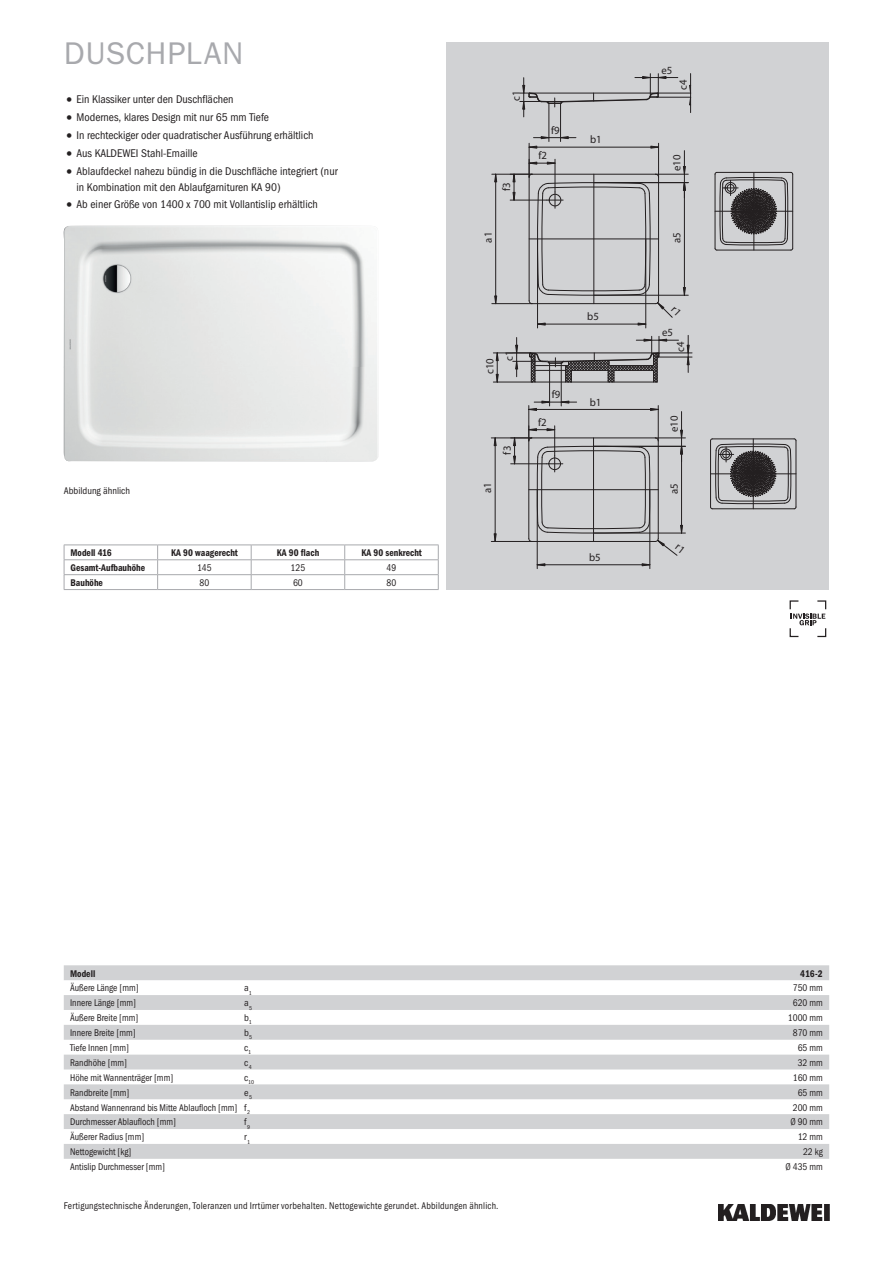
<style>
.page{position:relative;width:893px;height:1263px;background:#fff}
.page>*{position:absolute;margin:0;border:0;box-sizing:border-box;transform-origin:0 0}
.t1{font:31.5px "Franklin Gothic ITC";letter-spacing:.025em;color:#a8a9ad}
.t2{font:11.25px/15.8px "Franklin Gothic Cond ITC";color:#231f20}
.t3{font:10.95px "Myriad Pro";color:#231f20}
.t4{font:9.75px "Franklin Gothic Cond ITC";color:#231f20;scale:.95 1}
.t5{font:9.75px "Franklin Gothic Cond ITC";letter-spacing:.025em;color:#231f20;scale:.95 1}
.t6{font:600 9.75px "Franklin Gothic Cond ITC";color:#231f20;scale:.95 1}
.t7{font:9.75px "Franklin Gothic Cond ITC";color:#231f20}
.t8{font:5.7px "Franklin Gothic Cond ITC";color:#231f20}
.s1{font-size:15.75px}
</style>
<div class="page">
<img style="left:719px;top:1204px;width:110px;height:16px">
<div style="left:446px;top:43px;width:383px;height:547px;background:#d1d2d4"></div>
<svg style="left:715px;top:172px;width:78px;height:79px"></svg>
<svg style="left:710px;top:438px;width:87px;height:71px"></svg>
<div style="left:722px;top:451px;width:8px;height:7px;border:1px dashed #231f20;border-radius:50%"></div>
<img style="left:64px;top:225px;width:314px;height:236px">
<svg style="left:64px;top:965px;width:765px;height:194px;fill:#d1d2d4"></svg>
<hr style="left:64px;top:545px;width:94px;height:1px;background:#a8a9ad">
<hr style="left:158px;top:545px;width:93px;height:1px;background:#a8a9ad">
<hr style="left:251px;top:545px;width:94px;height:1px;background:#a8a9ad">
<hr style="left:345px;top:545px;width:94px;height:1px;background:#a8a9ad">
<hr style="left:64px;top:559px;width:94px;height:1px;background:#a8a9ad">
<hr style="left:158px;top:559px;width:93px;height:1px;background:#a8a9ad">
<hr style="left:251px;top:559px;width:94px;height:1px;background:#a8a9ad">
<hr style="left:345px;top:559px;width:94px;height:1px;background:#a8a9ad">
<hr style="left:64px;top:574px;width:94px;height:1px;background:#a8a9ad">
<svg style="left:64px;top:545px;width:1px;height:44px"></svg>
<hr style="left:64px;top:589px;width:94px;height:1px;background:#a8a9ad">
<hr style="left:158px;top:574px;width:93px;height:1px;background:#a8a9ad">
<svg style="left:157px;top:545px;width:1px;height:44px"></svg>
<hr style="left:158px;top:589px;width:93px;height:1px;background:#a8a9ad">
<hr style="left:251px;top:574px;width:94px;height:1px;background:#a8a9ad">
<svg style="left:251px;top:545px;width:1px;height:44px"></svg>
<hr style="left:251px;top:589px;width:94px;height:1px;background:#a8a9ad">
<hr style="left:345px;top:574px;width:94px;height:1px;background:#a8a9ad">
<svg style="left:344px;top:545px;width:1px;height:44px"></svg>
<svg style="left:438px;top:545px;width:1px;height:44px"></svg>
<hr style="left:345px;top:589px;width:94px;height:1px;background:#a8a9ad">
<svg style="left:789px;top:600px;width:38px;height:38px"></svg>
<svg style="left:491px;top:335px;width:201px;height:234px"></svg>
<svg style="left:492px;top:74px;width:199px;height:254px"></svg>
<h1 class="t1" style="left:64px;top:34px;width:181px">DUSCHPLAN</h1>
<p class="t2" style="left:64px;top:92px;width:171px"><span class="s1">•</span> Ein Klassiker unter den Duschflächen</p>
<p class="t2" style="left:64px;top:110px;width:207px"><span class="s1">•</span> Modernes, klares Design mit nur 65 mm Tiefe</p>
<p class="t2" style="left:64px;top:127px;width:251px"><span class="s1">•</span> In rechteckiger oder quadratischer Ausführung erhältlich</p>
<p class="t2" style="left:64px;top:145px;width:135px"><span class="s1">•</span> Aus KALDEWEI Stahl-Emaille</p>
<p class="t2" style="left:77px;top:163px;width:263px;text-indent:-13px"><span class="s1">•</span> Ablaufdeckel nahezu bündig in die Duschfläche integriert (nur in Kombination mit den Ablaufgarnituren KA 90)</p>
<p class="t2" style="left:64px;top:197px;width:256px"><span class="s1">•</span> Ab einer Größe von 1400 x 700 mit Vollantislip erhältlich</p>
<p class="t7" style="left:64px;top:485px;width:68px">Abbildung ähnlich</p>
<p class="t6" style="left:70px;top:547px;width:45px">Modell 416</p>
<p class="t6" style="left:171px;top:547px;width:72px">KA 90 waagerecht</p>
<p class="t6" style="left:277px;top:547px;width:46px">KA 90 flach</p>
<p class="t6" style="left:361px;top:547px;width:65px">KA 90 senkrecht</p>
<p class="t6" style="left:70px;top:562px;width:80px">Gesamt-Aufbauhöhe</p>
<p class="t4" style="left:197px;top:562px;width:17px">145</p>
<p class="t4" style="left:291px;top:562px;width:17px">125</p>
<p class="t4" style="left:387px;top:562px;width:12px">49</p>
<p class="t6" style="left:70px;top:577px;width:36px">Bauhöhe</p>
<p class="t4" style="left:200px;top:577px;width:12px">80</p>
<p class="t4" style="left:293px;top:577px;width:12px">60</p>
<p class="t4" style="left:387px;top:577px;width:12px">80</p>
<p class="t3" style="left:661px;top:63px;width:12px">e5</p>
<p class="t3" style="left:676px;top:90px;width:12px;rotate:-90deg">c4</p>
<p class="t3" style="left:509px;top:101px;width:12px;rotate:-90deg">c1</p>
<p class="t3" style="left:551px;top:123px;width:10px">f9</p>
<p class="t3" style="left:590px;top:133px;width:13px">b1</p>
<p class="t3" style="left:538px;top:149px;width:10px">f2</p>
<p class="t3" style="left:670px;top:171px;width:18px;rotate:-90deg">e10</p>
<p class="t3" style="left:500px;top:191px;width:10px;rotate:-90deg">f3</p>
<p class="t3" style="left:481px;top:243px;width:12px;rotate:-90deg">a1</p>
<p class="t3" style="left:670px;top:243px;width:12px;rotate:-90deg">a5</p>
<p class="t3" style="left:587px;top:310px;width:13px">b5</p>
<p class="t3" style="left:662px;top:326px;width:12px">e5</p>
<p class="t3" style="left:483px;top:374px;width:17px;rotate:-90deg">c10</p>
<p class="t3" style="left:502px;top:361px;width:12px;rotate:-90deg">c1</p>
<p class="t3" style="left:674px;top:352px;width:12px;rotate:-90deg">c4</p>
<p class="t3" style="left:552px;top:388px;width:10px">f9</p>
<p class="t3" style="left:590px;top:395px;width:13px">b1</p>
<p class="t3" style="left:538px;top:415px;width:10px">f2</p>
<p class="t3" style="left:667px;top:432px;width:18px;rotate:-90deg">e10</p>
<p class="t3" style="left:500px;top:454px;width:10px;rotate:-90deg">f3</p>
<p class="t3" style="left:481px;top:493px;width:12px;rotate:-90deg">a1</p>
<p class="t3" style="left:667px;top:494px;width:12px;rotate:-90deg">a5</p>
<p class="t3" style="left:589px;top:550px;width:13px">b5</p>
<p class="t6" style="left:70px;top:967px;width:28px">Modell</p>
<p class="t6" style="left:800px;top:967px;width:25px">416-2</p>
<p class="t4" style="left:70px;top:982px;width:74px">Äußere Länge [mm]</p>
<p class="t7" style="left:244px;top:982px;width:9px">a<sub>1</sub></p>
<p class="t4" style="left:793px;top:982px;width:33px">750 mm</p>
<p class="t4" style="left:70px;top:997px;width:71px">Innere Länge [mm]</p>
<p class="t7" style="left:244px;top:997px;width:9px">a<sub>5</sub></p>
<p class="t4" style="left:793px;top:997px;width:33px">620 mm</p>
<p class="t4" style="left:70px;top:1012px;width:73px">Äußere Breite [mm]</p>
<p class="t7" style="left:244px;top:1012px;width:9px">b<sub>1</sub></p>
<p class="t4" style="left:788px;top:1012px;width:38px">1000 mm</p>
<p class="t4" style="left:70px;top:1027px;width:71px">Innere Breite [mm]</p>
<p class="t7" style="left:244px;top:1027px;width:9px">b<sub>5</sub></p>
<p class="t4" style="left:793px;top:1027px;width:33px">870 mm</p>
<p class="t4" style="left:70px;top:1042px;width:64px">Tiefe Innen [mm]</p>
<p class="t7" style="left:244px;top:1042px;width:8px">c<sub>1</sub></p>
<p class="t4" style="left:798px;top:1042px;width:28px">65 mm</p>
<p class="t4" style="left:70px;top:1057px;width:61px">Randhöhe [mm]</p>
<p class="t7" style="left:244px;top:1057px;width:9px">c<sub>4</sub></p>
<p class="t4" style="left:798px;top:1057px;width:28px">32 mm</p>
<p class="t4" style="left:70px;top:1072px;width:110px">Höhe mit Wannenträger [mm]</p>
<p class="t8" style="left:244px;top:1079px;width:11px"><sup>c</sup>10</p>
<p class="t4" style="left:793px;top:1072px;width:33px">160 mm</p>
<p class="t4" style="left:70px;top:1087px;width:64px">Randbreite [mm]</p>
<p class="t7" style="left:244px;top:1087px;width:9px">e<sub>5</sub></p>
<p class="t4" style="left:798px;top:1087px;width:28px">65 mm</p>
<p class="t4" style="left:70px;top:1101px;width:191px">Abstand Wannenrand bis Mitte Ablaufloch [mm] f<sub>2</sub></p>
<p class="t4" style="left:793px;top:1101px;width:33px">200 mm</p>
<p class="t4" style="left:70px;top:1116px;width:113px">Durchmesser Ablaufloch [mm]</p>
<p class="t7" style="left:244px;top:1116px;width:7px">f<sub>9</sub></p>
<p class="t4" style="left:790px;top:1116px;width:36px">Ø 90 mm</p>
<p class="t4" style="left:70px;top:1131px;width:80px">Äußerer Radius [mm]</p>
<p class="t7" style="left:244px;top:1131px;width:7px">r<sub>1</sub></p>
<p class="t4" style="left:798px;top:1131px;width:28px">12 mm</p>
<p class="t4" style="left:70px;top:1146px;width:66px">Nettogewicht [kg]</p>
<p class="t4" style="left:803px;top:1146px;width:22px">22 kg</p>
<p class="t4" style="left:70px;top:1161px;width:101px">Antislip Durchmesser [mm]</p>
<p class="t4" style="left:785px;top:1161px;width:41px">Ø 435 mm</p>
<p class="t5" style="left:64px;top:1200px;width:459px">Fertigungstechnische Änderungen, Toleranzen und Irrtümer vorbehalten. Nettogewichte gerundet. Abbildungen ähnlich.</p>
</div>
